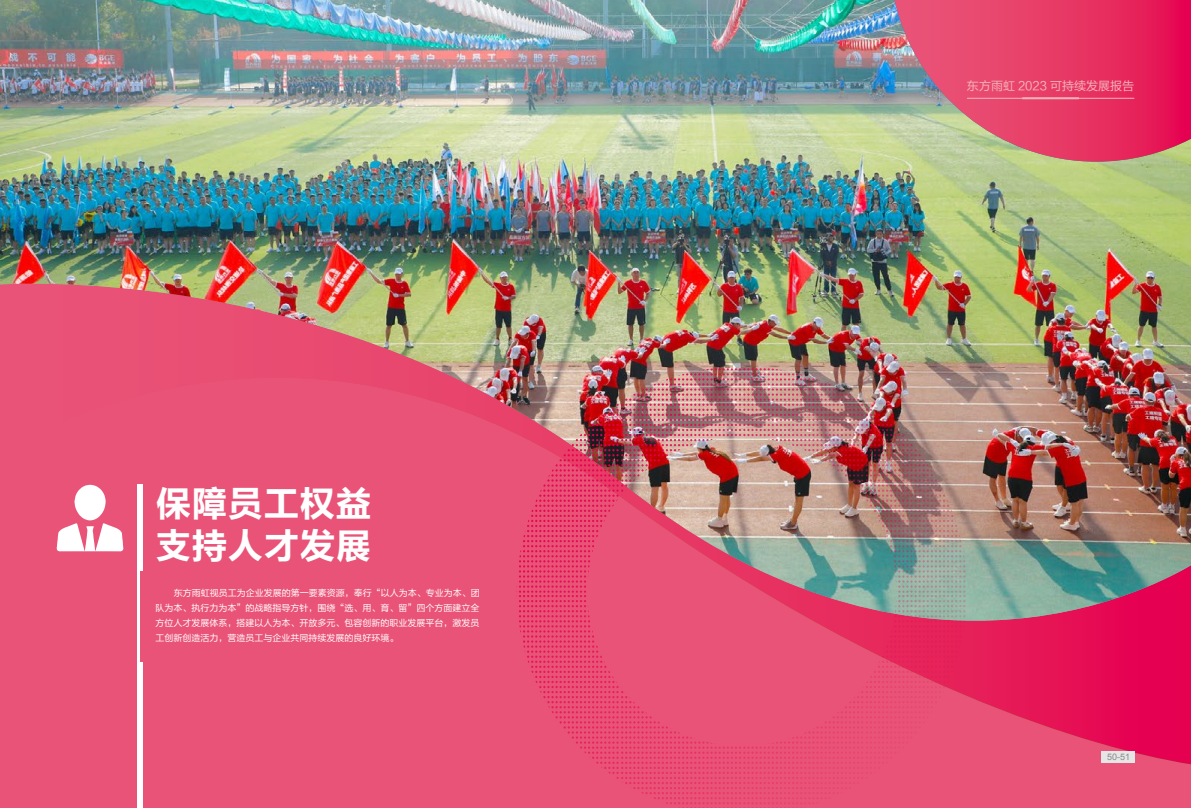
<style>
.page{position:relative;width:1191px;height:808px;background:#e95377}
.page>*{position:absolute;margin:0;border:0;box-sizing:border-box;transform-origin:0 0}
.t1{font:36px/42px "FZLTCHJW GB1 0";color:#fff}
.t2{font:12px "FZLTHJW GB1 0";color:#f4b3ba}
.t3{font:9px/15px "FZLTHJW GB1 0";color:#fff;text-align:justify}
.t4{font:9px "Arial";color:#898989}
</style>
<div class="page">
<svg style="left:967px;top:621px;width:224px;height:118px;background:#e61257"></svg>
<img style="left:0;top:0;width:1191px;height:621px">
<div style="left:137px;top:485px;width:6px;height:323px;background:#fff"></div>
<svg style="left:894px;top:0;width:297px;height:162px"></svg>
<div style="left:140px;top:572px;width:359px;height:90px;background:#e95377"></div>
<hr style="left:967px;top:98px;width:167px;height:1px;background:#f4b3ba">
<hr style="left:1022px;top:97px;width:57px;height:2px;background:#f4b3ba">
<svg style="left:57px;top:485px;width:66px;height:66px"></svg>
<div style="left:1101px;top:751px;width:33px;height:12px;background:#e6e6e6"></div>
<img style="left:517px;top:366px;width:450px;height:442px">
<h1 class="t1" style="left:155px;top:483px;width:217px">保障员工权益支持人才发展</h1>
<p class="t3" style="left:155px;top:586px;width:326px;text-indent:18px">东方雨虹视员工为企业发展的第一要素资源，奉行“以人为本、专业为本、团队为本、执行力为本”的战略指导方针，围绕“选、用、育、留”四个方面建立全方位人才发展体系，搭建以人为本、开放多元、包容创新的职业发展平台，激发员工创新创造活力，营造员工与企业共同持续发展的良好环境。</p>
<h2 class="t2" style="left:967px;top:79px;width:169px">东方雨虹 2023 可持续发展报告</h2>
<p class="t4" style="left:1107px;top:751px;width:25px">50-51</p>
</div>
